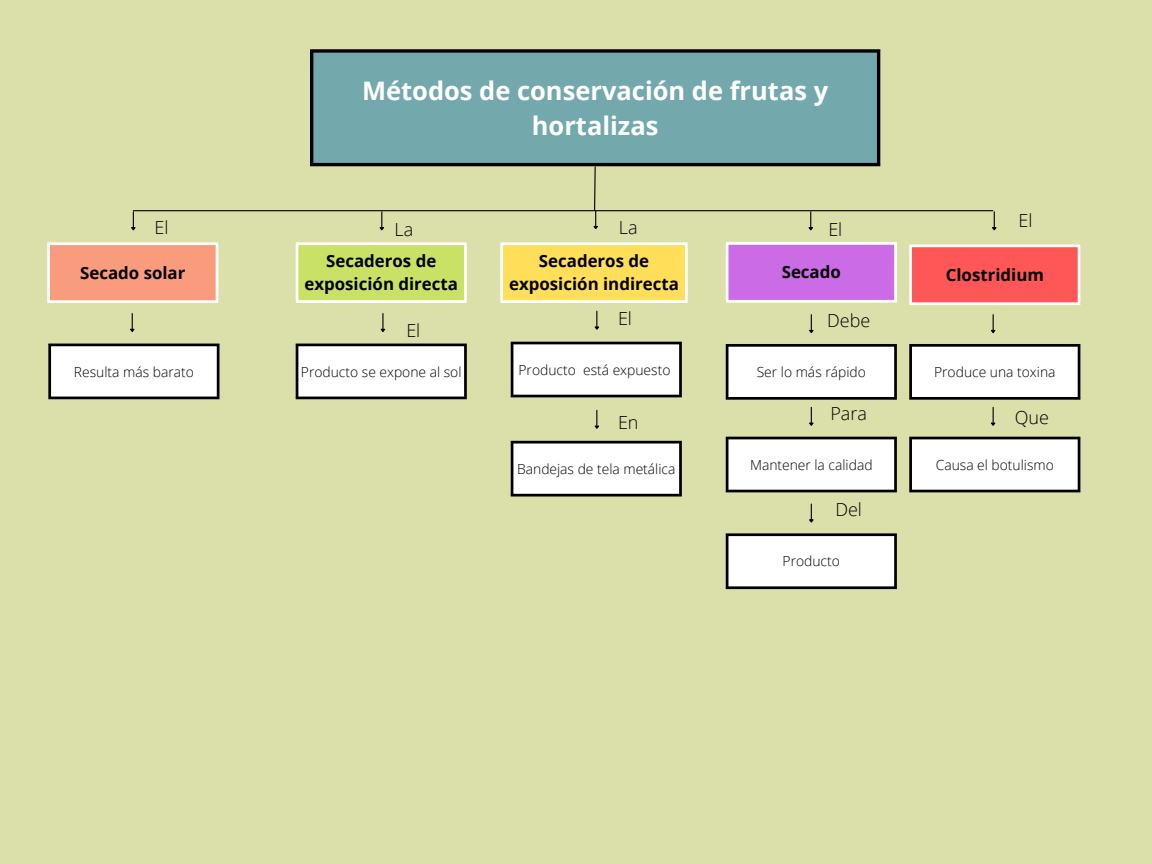
<style>
.page{position:relative;width:1152px;height:864px;background:#dbdfaa}
.page>*{position:absolute;margin:0;border:0;box-sizing:border-box;transform-origin:0 0}
.t1{font:700 25.5px/34.8px "Open Sans";color:#fff;text-align:center}
.t2{font:300 18px "Open Sans";color:#000}
.t3{font:700 16.8px/23.5px "Open Sans";color:#000;text-align:center}
.t4{font:300 13.8px "Open Sans";color:#000}
</style>
<div class="page">
<div style="left:311px;top:51px;width:568px;height:114px;background:#73a9ad"></div>
<hr style="left:310px;top:53px;width:3px;height:110px;background:#000">
<hr style="left:877px;top:53px;width:3px;height:110px;background:#000">
<svg style="left:310px;top:49px;width:570px;height:4px;background:#181d1a"></svg>
<hr style="left:310px;top:163px;width:570px;height:3px;background:#000">
<div style="left:48px;top:243px;width:169px;height:59px;background:#f99b7d"></div>
<hr style="left:47px;top:245px;width:3px;height:55px;background:#fff">
<hr style="left:216px;top:245px;width:2px;height:55px;background:#fff">
<hr style="left:47px;top:242px;width:171px;height:3px;background:#fff">
<hr style="left:47px;top:300px;width:171px;height:3px;background:#fff">
<div style="left:49px;top:345px;width:169px;height:53px;background:#fff"></div>
<hr style="left:48px;top:346px;width:3px;height:51px;background:#000">
<hr style="left:217px;top:346px;width:2px;height:51px;background:#000">
<hr style="left:48px;top:344px;width:171px;height:2px;background:#000">
<hr style="left:48px;top:397px;width:171px;height:2px;background:#000">
<div style="left:512px;top:343px;width:169px;height:53px;background:#fff"></div>
<hr style="left:511px;top:344px;width:2px;height:51px;background:#000">
<hr style="left:679px;top:344px;width:3px;height:51px;background:#000">
<hr style="left:511px;top:342px;width:171px;height:2px;background:#000">
<hr style="left:511px;top:395px;width:171px;height:2px;background:#000">
<div style="left:297px;top:345px;width:169px;height:53px;background:#fff"></div>
<hr style="left:296px;top:346px;width:2px;height:51px;background:#000">
<hr style="left:464px;top:346px;width:3px;height:51px;background:#000">
<hr style="left:296px;top:344px;width:171px;height:2px;background:#000">
<hr style="left:296px;top:397px;width:171px;height:2px;background:#000">
<div style="left:727px;top:345px;width:169px;height:54px;background:#fff"></div>
<hr style="left:726px;top:347px;width:2px;height:50px;background:#000">
<hr style="left:894px;top:347px;width:3px;height:50px;background:#000">
<hr style="left:726px;top:344px;width:171px;height:3px;background:#000">
<hr style="left:726px;top:397px;width:171px;height:3px;background:#000">
<div style="left:910px;top:345px;width:169px;height:54px;background:#fff"></div>
<hr style="left:909px;top:347px;width:3px;height:50px;background:#000">
<hr style="left:1078px;top:347px;width:2px;height:50px;background:#000">
<hr style="left:909px;top:344px;width:171px;height:3px;background:#000">
<hr style="left:909px;top:397px;width:171px;height:3px;background:#000">
<div style="left:297px;top:243px;width:169px;height:59px;background:#c9e265"></div>
<hr style="left:296px;top:245px;width:2px;height:55px;background:#fff">
<hr style="left:464px;top:245px;width:3px;height:55px;background:#fff">
<hr style="left:296px;top:242px;width:171px;height:3px;background:#fff">
<hr style="left:296px;top:300px;width:171px;height:3px;background:#fff">
<div style="left:727px;top:243px;width:169px;height:59px;background:#cb6ce6"></div>
<hr style="left:726px;top:245px;width:2px;height:55px;background:#fff">
<hr style="left:894px;top:245px;width:3px;height:55px;background:#fff">
<hr style="left:726px;top:242px;width:171px;height:3px;background:#fff">
<hr style="left:726px;top:300px;width:171px;height:3px;background:#fff">
<div style="left:501px;top:243px;width:186px;height:59px;background:#ffde59"></div>
<hr style="left:500px;top:245px;width:3px;height:55px;background:#fff">
<hr style="left:685px;top:245px;width:3px;height:55px;background:#fff">
<hr style="left:500px;top:242px;width:188px;height:3px;background:#fff">
<hr style="left:500px;top:300px;width:188px;height:3px;background:#fff">
<div style="left:910px;top:246px;width:169px;height:58px;background:#ff5757"></div>
<hr style="left:909px;top:247px;width:3px;height:55px;background:#fff">
<hr style="left:1078px;top:247px;width:2px;height:55px;background:#fff">
<hr style="left:909px;top:245px;width:171px;height:2px;background:#fff">
<hr style="left:909px;top:302px;width:171px;height:3px;background:#fff">
<svg style="left:131px;top:212px;width:5px;height:19px"></svg>
<svg style="left:130px;top:314px;width:5px;height:18px"></svg>
<svg style="left:380px;top:314px;width:6px;height:18px"></svg>
<svg style="left:594px;top:311px;width:5px;height:19px"></svg>
<svg style="left:809px;top:315px;width:5px;height:19px"></svg>
<svg style="left:991px;top:315px;width:5px;height:19px"></svg>
<svg style="left:379px;top:212px;width:5px;height:19px"></svg>
<svg style="left:808px;top:212px;width:5px;height:19px"></svg>
<svg style="left:992px;top:212px;width:5px;height:19px"></svg>
<hr style="left:133px;top:210px;width:860px;height:1px;background:#000">
<svg style="left:592px;top:166px;width:7px;height:64px"></svg>
<div style="left:512px;top:442px;width:169px;height:53px;background:#fff"></div>
<hr style="left:511px;top:444px;width:2px;height:50px;background:#000">
<hr style="left:679px;top:444px;width:3px;height:50px;background:#000">
<hr style="left:511px;top:441px;width:171px;height:3px;background:#000">
<hr style="left:511px;top:494px;width:171px;height:3px;background:#000">
<svg style="left:594px;top:410px;width:5px;height:19px"></svg>
<div style="left:727px;top:438px;width:169px;height:53px;background:#fff"></div>
<hr style="left:726px;top:439px;width:2px;height:51px;background:#000">
<hr style="left:894px;top:439px;width:3px;height:51px;background:#000">
<hr style="left:726px;top:437px;width:171px;height:2px;background:#000">
<hr style="left:726px;top:490px;width:171px;height:2px;background:#000">
<svg style="left:809px;top:407px;width:5px;height:19px"></svg>
<div style="left:727px;top:534px;width:169px;height:54px;background:#fff"></div>
<hr style="left:726px;top:536px;width:2px;height:50px;background:#000">
<hr style="left:894px;top:536px;width:3px;height:50px;background:#000">
<hr style="left:726px;top:533px;width:171px;height:3px;background:#000">
<hr style="left:726px;top:586px;width:171px;height:3px;background:#000">
<svg style="left:809px;top:504px;width:5px;height:19px"></svg>
<div style="left:910px;top:438px;width:169px;height:53px;background:#fff"></div>
<hr style="left:909px;top:439px;width:3px;height:51px;background:#000">
<hr style="left:1078px;top:439px;width:2px;height:51px;background:#000">
<hr style="left:909px;top:437px;width:171px;height:2px;background:#000">
<hr style="left:909px;top:490px;width:171px;height:2px;background:#000">
<svg style="left:991px;top:407px;width:5px;height:19px"></svg>
<p class="t1" style="left:362px;top:73px;width:468px">Métodos de conservación de frutas y hortalizas</p>
<p class="t2" style="left:155px;top:214px;width:15px">El</p>
<p class="t2" style="left:395px;top:217px;width:20px">La</p>
<p class="t2" style="left:619px;top:214px;width:20px">La</p>
<p class="t2" style="left:828px;top:217px;width:15px">El</p>
<p class="t3" style="left:80px;top:261px;width:107px">Secado solar</p>
<p class="t3" style="left:304px;top:248px;width:155px">Secaderos de exposición directa</p>
<p class="t3" style="left:782px;top:260px;width:61px">Secado</p>
<p class="t3" style="left:509px;top:248px;width:171px">Secaderos de exposición indirecta</p>
<p class="t2" style="left:406px;top:318px;width:15px">El</p>
<p class="t2" style="left:618px;top:306px;width:15px">El</p>
<p class="t2" style="left:827px;top:308px;width:45px">Debe</p>
<p class="t2" style="left:1018px;top:207px;width:15px">El</p>
<p class="t3" style="left:946px;top:262px;width:100px">Clostridium</p>
<p class="t4" style="left:74px;top:362px;width:121px">Resulta más barato</p>
<p class="t4" style="left:301px;top:362px;width:162px">Producto se expone al sol</p>
<p class="t4" style="left:519px;top:360px;width:153px">Producto está expuesto</p>
<p class="t4" style="left:757px;top:362px;width:111px">Ser lo más rápido</p>
<p class="t4" style="left:934px;top:362px;width:123px">Produce una toxina</p>
<p class="t2" style="left:618px;top:409px;width:22px">En</p>
<p class="t4" style="left:517px;top:459px;width:160px">Bandejas de tela metálica</p>
<p class="t2" style="left:830px;top:401px;width:38px">Para</p>
<p class="t4" style="left:750px;top:455px;width:124px">Mantener la calidad</p>
<p class="t2" style="left:835px;top:497px;width:28px">Del</p>
<p class="t4" style="left:783px;top:552px;width:59px">Producto</p>
<p class="t2" style="left:1015px;top:405px;width:36px">Que</p>
<p class="t4" style="left:936px;top:455px;width:120px">Causa el botulismo</p>
</div>
